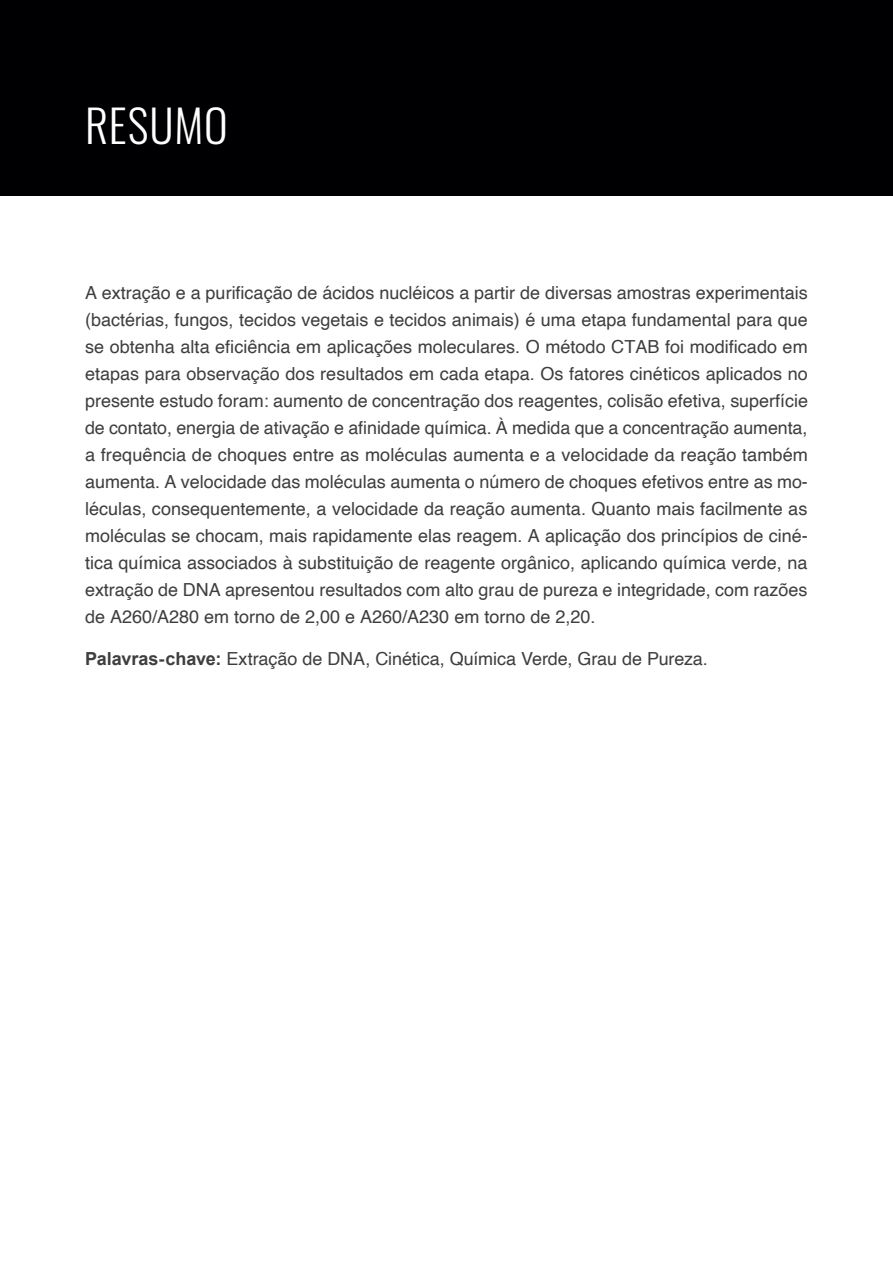
<style>
.page{position:relative;width:893px;height:1263px;background:#fff}
.page>*{position:absolute;margin:0;border:0;box-sizing:border-box;transform-origin:0 0}
._03_resumo{font:300 45px "Oswald";letter-spacing:.02em;color:#fff}
._03_resumo_texto{font:18px/27px "Helvetica";color:#3e3e3f;text-align:justify}
._03_palavras-chave{font:18px "Helvetica";letter-spacing:-.005em;color:#3e3e3f}
.s1{font-family:"Arial";font-weight:700}
</style>
<div class="page">
<div style="left:0;top:0;width:893px;height:196px;background:#000003"></div>
<p class="_03_resumo" style="left:85px;top:86px;width:144px">RESUMO</p>
<p class="_03_resumo_texto" style="left:85px;top:279px;width:725px">A extração e a purificação de ácidos nucléicos a partir de diversas amostras experimentais (bactérias, fungos, tecidos vegetais e tecidos animais) é uma etapa fundamental para que se obtenha alta eficiência em aplicações moleculares. O método CTAB foi modificado em etapas para observação dos resultados em cada etapa. Os fatores cinéticos aplicados no presente estudo foram: aumento de concentração dos reagentes, colisão efetiva, superfície de contato, energia de ativação e afinidade química. À medida que a concentração aumenta, a frequência de choques entre as moléculas aumenta e a velocidade da reação também aumenta. A velocidade das moléculas aumenta o número de choques efetivos entre as mo&shy;léculas, consequentemente, a velocidade da reação aumenta. Quanto mais facilmente as moléculas se chocam, mais rapidamente elas reagem. A aplicação dos princípios de ciné&shy;tica química associados à substituição de reagente orgânico, aplicando química verde, na extração de DNA apresentou resultados com alto grau de pureza e integridade, com razões de A260/A280 em torno de 2,00 e A260/A230 em torno de 2,20.</p>
<p class="_03_palavras-chave" style="left:85px;top:645px;width:624px"><span class="s1">Palavras-chave:</span> Extração de DNA, Cinética, Química Verde, Grau de Pureza.</p>
</div>
